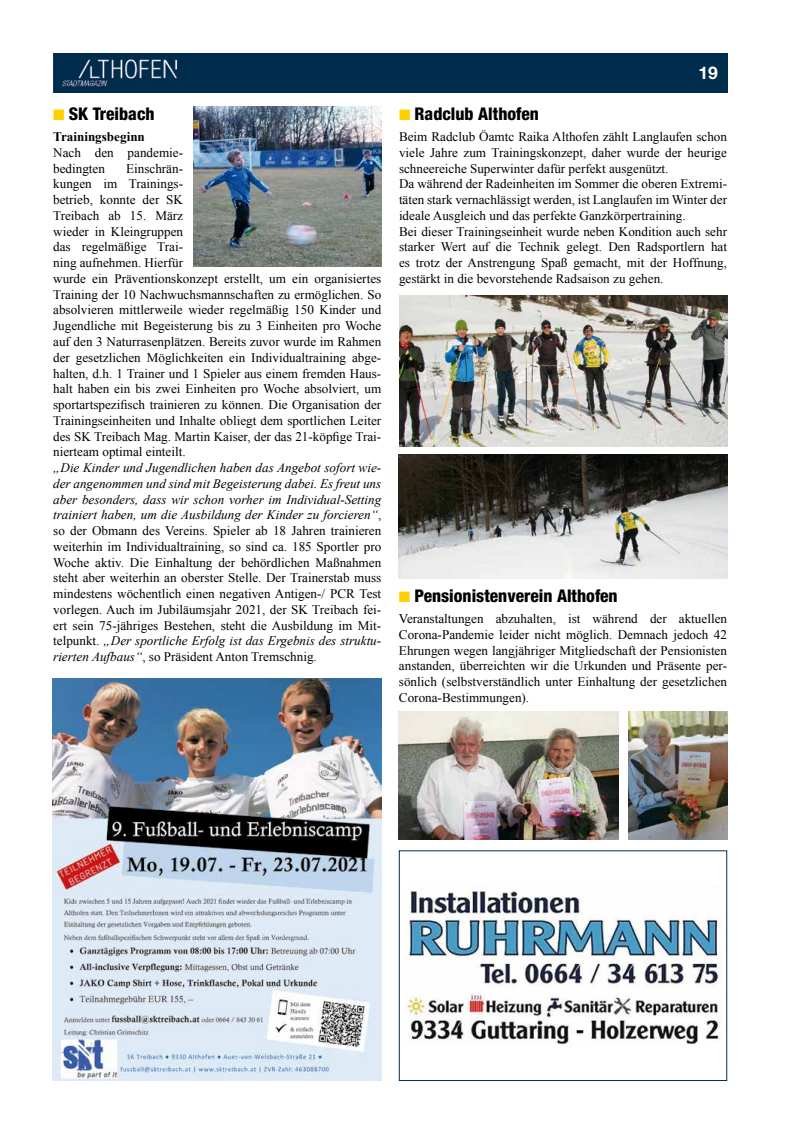
<style>
.page{position:relative;width:798px;height:1134px;background:#fff}
.page>*{position:absolute;margin:0;border:0;box-sizing:border-box;transform-origin:0 0}
.t1{font:800 condensed 17.5px "Helvetica Neue";color:#000}
.t2{font:700 17.5px "Helvetica Neue";color:#fff}
.t3{font:13.12px/15.8px "Times New Roman";color:#000}
.t4{font:700 13.12px "Times New Roman";color:#000}
.s1{color:#ffd000}
.s2{font-style:italic}
</style>
<div class="page">
<div style="left:53px;top:53px;width:673px;height:40px;background:#002d4d"></div>
<img style="left:399px;top:296px;width:327px;height:150px">
<img style="left:399px;top:454px;width:327px;height:124px">
<img style="left:399px;top:712px;width:219px;height:127px">
<img style="left:628px;top:712px;width:98px;height:127px">
<img style="left:403px;top:891px;width:318px;height:153px">
<div style="left:399px;top:850px;width:327px;height:231px;border:1px solid #002c4d"></div>
<img style="left:194px;top:106px;width:187px;height:161px">
<img style="left:53px;top:678px;width:328px;height:403px">
<h1 class="t1" style="left:53px;top:103px;width:103px"><span class="s1">■</span> SK Treibach</h1>
<p class="t4" style="left:53px;top:128px;width:93px">Trainingsbeginn</p>
<p class="t3" style="left:53px;top:144px;width:131px">Nach den pandemie&shy;bedingten</p>
<p class="t3" style="left:53px;top:160px;width:329px;text-indent:73px">Einschrän-<br>kungen im Trainings-<br>betrieb, konnte der SK<br>Treibach ab 15. März<br>wieder in Kleingruppen<br>das regelmäßige Trai-<br>ning aufnehmen. Hierfür<br>wurde ein Präventionskonzept erstellt, um ein organisiertes Training der 10 Nachwuchsmannschaften zu ermöglichen. So absolvieren mittlerweile wieder regelmäßig 150 Kinder und Jugendliche mit Begeisterung bis zu 3 Einheiten pro Woche auf den 3 Naturrasenplätzen. Bereits zuvor wurde im Rahmen der gesetzlichen Möglichkeiten ein Individualtraining abge&shy;halten, d.h. 1 Trainer und 1 Spieler aus einem fremden Haus&shy;halt haben ein bis zwei Einheiten pro Woche absolviert, um sportartspezifisch trainieren zu können. Die Organisation der Trainingseinheiten und Inhalte obliegt dem sportlichen Leiter des SK Treibach Mag. Martin Kaiser, der das 21-köpfige Trai&shy;nierteam optimal einteilt.</p>
<p class="t3" style="left:53px;top:459px;width:329px;text-align:justify"><span class="s2">„Die Kinder und Jugendlichen haben das Angebot sofort wie&shy;der angenommen und sind mit Begeisterung dabei. Es freut uns aber besonders, dass wir schon vorher im Individual-Setting trainiert haben, um die Ausbildung der Kinder zu forcieren“</span>, so der Obmann des Vereins. Spieler ab 18 Jahren trainieren weiterhin im Individualtraining, so sind ca. 185 Sportler pro Woche aktiv. Die Einhaltung der behördlichen Maßnahmen steht aber weiterhin an oberster Stelle. Der Trainerstab muss mindestens wöchentlich einen negativen Antigen-/ PCR Test vorlegen. Auch im Jubiläumsjahr 2021, der SK Treibach fei&shy;ert sein 75-jähriges Bestehen, steht die Ausbildung im Mit&shy;telpunkt. <span class="s2">„Der sportliche Erfolg ist das Ergebnis des struktu&shy;rierten Aufbaus“</span>, so Präsident Anton Tremschnig.</p>
<h1 class="t2" style="left:698px;top:62px;width:21px">19</h1>
<h1 class="t1" style="left:399px;top:103px;width:141px"><span class="s1">■</span> Radclub Althofen</h1>
<p class="t3" style="left:399px;top:129px;width:329px">Beim Radclub Öamtc Raika Althofen zählt Langlaufen schon viele Jahre zum Trainingskonzept, daher wurde der heurige schneereiche Superwinter dafür perfekt ausgenützt.<br>Da während der Radeinheiten im Sommer die oberen Extremi&shy;täten stark vernachlässigt werden, ist Langlaufen im Winter der ideale Ausgleich und das perfekte Ganzkörpertraining.<br>Bei dieser Trainingseinheit wurde neben Kondition auch sehr starker Wert auf die Technik gelegt. Den Radsportlern hat es trotz der Anstrengung Spaß gemacht, mit der Hoffnung, gestärkt in die bevorstehende Radsaison zu gehen.</p>
<h1 class="t1" style="left:399px;top:585px;width:220px"><span class="s1">■</span> Pensionistenverein Althofen</h1>
<p class="t3" style="left:399px;top:611px;width:329px;text-align:justify">Veranstaltungen abzuhalten, ist während der aktuellen Corona-Pandemie leider nicht möglich. Demnach jedoch 42<br>Ehrungen wegen langjähriger Mitgliedschaft der Pensionisten anstanden, überreichten wir die Urkunden und Präsente per&shy;sönlich (selbstverständlich unter Einhaltung der gesetzlichen Corona-Bestimmungen).</p>
</div>
